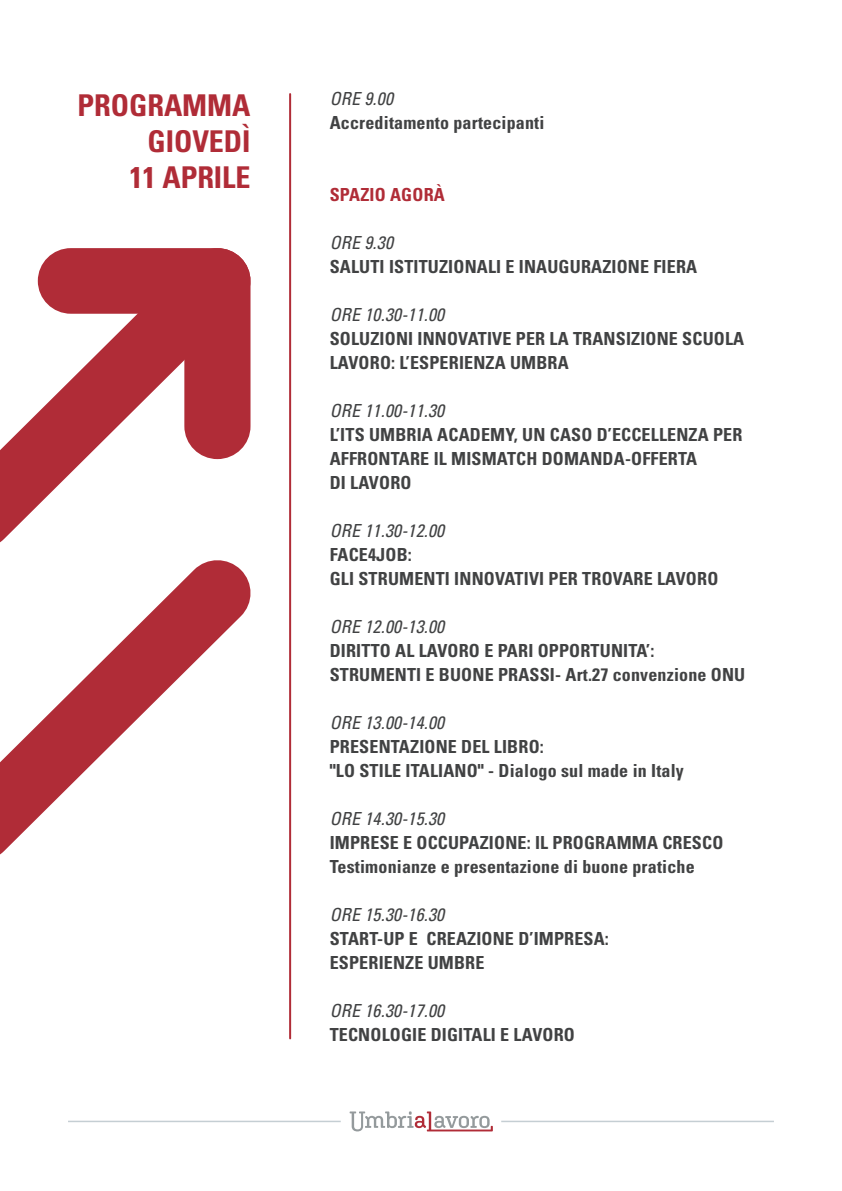
<style>
.page{position:relative;width:842px;height:1191px;background:#fff}
.page>*{position:absolute;margin:0;border:0;box-sizing:border-box;transform-origin:0 0}
.t1{font:700 condensed 30px/36px "Univers LT Std";color:#b02c37;text-align:right}
.t2{font:700 condensed 18px/24px "Univers LT Std";letter-spacing:.01em;color:#414243}
.t3{font:italic condensed 18px "Univers LT Std";letter-spacing:.01em;color:#414243}
.t4{font:700 condensed 18px "Univers LT Std";letter-spacing:.01em;color:#b02c37}
</style>
<div class="page">
<svg style="left:0;top:276px;width:251px;height:266px"></svg>
<svg style="left:38px;top:248px;width:212px;height:211px;fill:#b02c37"></svg>
<svg style="left:0;top:560px;width:251px;height:294px"></svg>
<hr style="left:289px;top:94px;width:2px;height:944px;background:#b02c37">
<svg style="left:350px;top:1111px;width:143px;height:20px"></svg>
<hr style="left:68px;top:1120px;width:273px;height:2px;background:#c5ced3">
<hr style="left:501px;top:1120px;width:273px;height:2px;background:#c5ced3">
<h1 class="t1" style="left:78px;top:87px;width:174px">PROGRAMMA<br>GIOVEDÌ<br>11 APRILE</h1>
<p class="t3" style="left:330px;top:87px;width:65px">ORE 9.00</p>
<p class="t2" style="left:330px;top:111px;width:216px">Accreditamento partecipanti</p>
<p class="t4" style="left:330px;top:184px;width:117px">SPAZIO AGORÀ</p>
<p class="t3" style="left:330px;top:231px;width:65px">ORE 9.30</p>
<p class="t2" style="left:330px;top:255px;width:369px">SALUTI ISTITUZIONALI E INAUGURAZIONE FIERA</p>
<p class="t3" style="left:330px;top:303px;width:116px">ORE 10.30-11.00</p>
<p class="t2" style="left:330px;top:327px;width:416px">SOLUZIONI INNOVATIVE PER LA TRANSIZIONE SCUOLA<br>LAVORO: L’ESPERIENZA UMBRA</p>
<p class="t3" style="left:330px;top:399px;width:116px">ORE 11.00-11.30</p>
<p class="t2" style="left:330px;top:423px;width:414px">L’ITS UMBRIA ACADEMY, UN CASO D’ECCELLENZA PER<br>AFFRONTARE IL MISMATCH DOMANDA-OFFERTA<br>DI LAVORO</p>
<p class="t3" style="left:330px;top:519px;width:116px">ORE 11.30-12.00</p>
<p class="t2" style="left:330px;top:543px;width:390px">FACE4JOB:<br>GLI STRUMENTI INNOVATIVI PER TROVARE LAVORO</p>
<p class="t3" style="left:330px;top:615px;width:116px">ORE 12.00-13.00</p>
<p class="t2" style="left:330px;top:639px;width:417px">DIRITTO AL LAVORO E PARI OPPORTUNITA’:<br>STRUMENTI E BUONE PRASSI- Art.27 convenzione ONU</p>
<p class="t3" style="left:330px;top:711px;width:116px">ORE 13.00-14.00</p>
<p class="t2" style="left:330px;top:735px;width:356px">PRESENTAZIONE DEL LIBRO:<br>"LO STILE ITALIANO" - Dialogo sul made in Italy</p>
<p class="t3" style="left:330px;top:807px;width:116px">ORE 14.30-15.30</p>
<p class="t2" style="left:330px;top:831px;width:395px">IMPRESE E OCCUPAZIONE: IL PROGRAMMA CRESCO<br>Testimonianze e presentazione di buone pratiche</p>
<p class="t3" style="left:330px;top:903px;width:116px">ORE 15.30-16.30</p>
<p class="t2" style="left:330px;top:927px;width:281px">START-UP E CREAZIONE D’IMPRESA:<br>ESPERIENZE UMBRE</p>
<p class="t3" style="left:330px;top:999px;width:116px">ORE 16.30-17.00</p>
<p class="t2" style="left:330px;top:1023px;width:247px">TECNOLOGIE DIGITALI E LAVORO</p>
</div>
